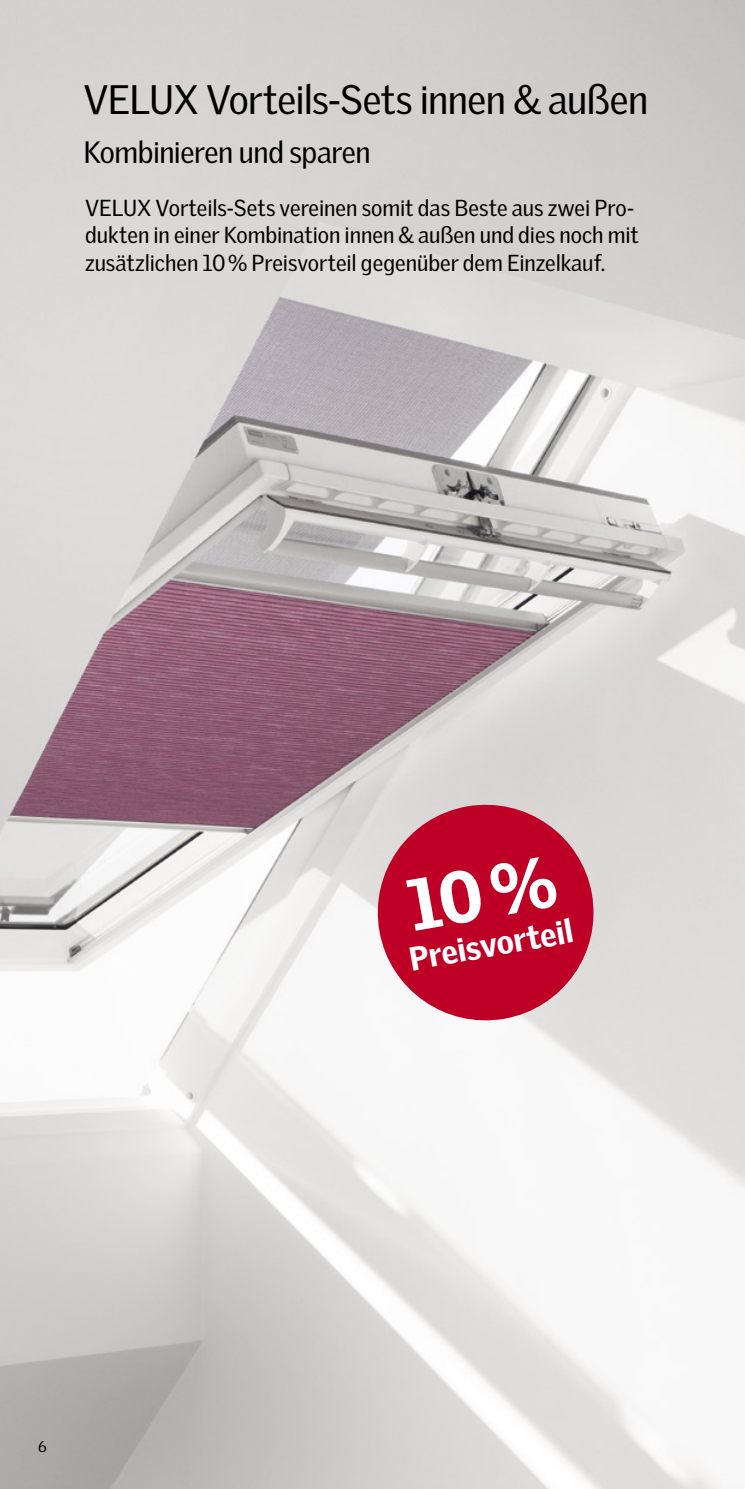
<style>
.page{position:relative;width:745px;height:1489px;background:#fff}
.page>*{position:absolute;margin:0;border:0;box-sizing:border-box;transform-origin:0 0}
.Headline{font:40px "Velux Gothic";letter-spacing:-.015em;color:#000}
.t1{font:900 32.5px "Velux Gothic";color:#fff}
.Subhead{font:30px "Velux Gothic";letter-spacing:-.015em;color:#000}
.Copy{font:22.5px/27.5px "Velux Gothic";letter-spacing:-.005em;color:#000}
.t2{font:15px "Velux Gothic";color:#000}
</style>
<div class="page">
<img style="left:0;top:0;width:744px;height:1488px">
<svg style="left:369px;top:796px;width:232px;height:232px;background:#cd5d73"></svg>
<div style="left:406px;top:854px;width:152px;height:76px;background:#be0027"></div>
<p class="Headline" style="left:83px;top:76px;width:566px">VELUX Vorteils-Sets innen &amp; außen</p>
<p class="Subhead" style="left:83px;top:134px;width:288px">Kombinieren und sparen</p>
<p class="Copy" style="left:85px;top:193px;width:555px">VELUX Vorteils-Sets vereinen somit das Beste aus zwei Pro&shy;dukten in einer Kombination innen &amp; außen und dies noch mit zusätzlichen 10% Preisvorteil gegenüber dem Einzelkauf.</p>
<p class="t2" style="left:38px;top:1437px;width:10px">6</p>
<p class="t1" style="left:406px;top:938px;width:167px;rotate:-10deg">Preisvorteil</p>
</div>
